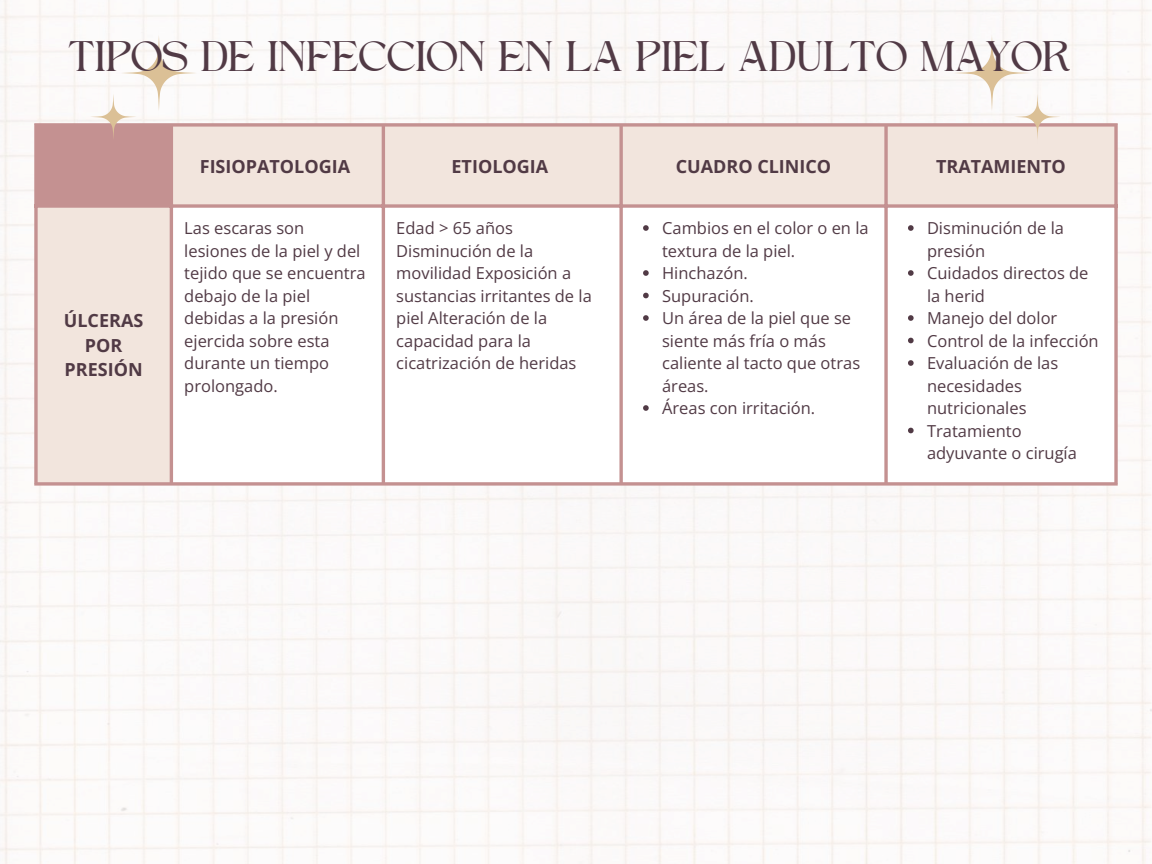
<style>
.page{position:relative;width:1152px;height:864px;background:#fff}
.page>*{position:absolute;margin:0;border:0;box-sizing:border-box;transform-origin:0 0}
.t1{font:43.65px "Higuen";color:#513a45}
.t2{font:700 18px/24.8px "Open Sans";color:#513a45;text-align:center}
.t3{font:16.5px/22.5px "Open Sans";color:#513a45}
</style>
<div class="page">
<svg style="left:38px;top:127px;width:1076px;height:355px;background:#eeded6"></svg>
<svg style="left:173px;top:208px;width:941px;height:274px"></svg>
<svg style="left:643px;top:225px;width:6px;height:6px"></svg>
<svg style="left:643px;top:270px;width:6px;height:6px"></svg>
<svg style="left:643px;top:293px;width:6px;height:5px"></svg>
<svg style="left:643px;top:315px;width:6px;height:6px"></svg>
<svg style="left:643px;top:405px;width:6px;height:6px"></svg>
<svg style="left:908px;top:225px;width:6px;height:6px"></svg>
<svg style="left:908px;top:270px;width:6px;height:6px"></svg>
<svg style="left:908px;top:315px;width:6px;height:6px"></svg>
<svg style="left:908px;top:338px;width:6px;height:5px"></svg>
<svg style="left:908px;top:360px;width:6px;height:6px"></svg>
<svg style="left:908px;top:428px;width:6px;height:5px"></svg>
<svg style="left:34px;top:127px;width:4px;height:355px"></svg>
<hr style="left:170px;top:127px;width:3px;height:355px;background:#c49191">
<hr style="left:382px;top:127px;width:3px;height:355px;background:#c49191">
<svg style="left:619px;top:127px;width:4px;height:355px"></svg>
<svg style="left:884px;top:127px;width:4px;height:355px"></svg>
<svg style="left:1114px;top:127px;width:4px;height:355px"></svg>
<svg style="left:34px;top:123px;width:1084px;height:4px;background:#cb9e9d"></svg>
<svg style="left:34px;top:204px;width:1084px;height:4px;background:#cb9e9d"></svg>
<svg style="left:34px;top:482px;width:1084px;height:4px;background:#cca0a0"></svg>
<svg style="left:87px;top:29px;width:116px;height:115px"></svg>
<svg style="left:948px;top:29px;width:116px;height:115px"></svg>
<h1 class="t1" style="left:69px;top:38px;width:1004px">TIPOS DE INFECCION EN LA PIEL ADULTO MAYOR</h1>
<p class="t2" style="left:64px;top:308px;width:81px">ÚLCERAS<br>POR<br>PRESIÓN</p>
<p class="t2" style="left:200px;top:153px;width:152px">FISIOPATOLOGIA</p>
<p class="t2" style="left:452px;top:153px;width:98px">ETIOLOGIA</p>
<p class="t2" style="left:676px;top:153px;width:157px">CUADRO CLINICO</p>
<p class="t2" style="left:936px;top:153px;width:131px">TRATAMIENTO</p>
<p class="t3" style="left:184px;top:217px;width:183px">Las escaras son lesiones de la piel y del tejido que se encuentra debajo de la piel debidas a la presión ejercida sobre esta durante un tiempo prolongado.</p>
<p class="t3" style="left:396px;top:217px;width:197px">Edad &gt; 65 años<br>Disminución de la movilidad Exposición a sustancias irritantes de la piel Alteración de la capacidad para la cicatrización de heridas</p>
<p class="t3" style="left:662px;top:217px;width:208px">Cambios en el color o en la textura de la piel.<br>Hinchazón.<br>Supuración.<br>Un área de la piel que se siente más fría o más caliente al tacto que otras áreas.<br>Áreas con irritación.</p>
<p class="t3" style="left:927px;top:217px;width:173px">Disminución de la presión<br>Cuidados directos de la herid<br>Manejo del dolor<br>Control de la infección<br>Evaluación de las necesidades nutricionales<br>Tratamiento adyuvante o cirugía</p>
</div>
